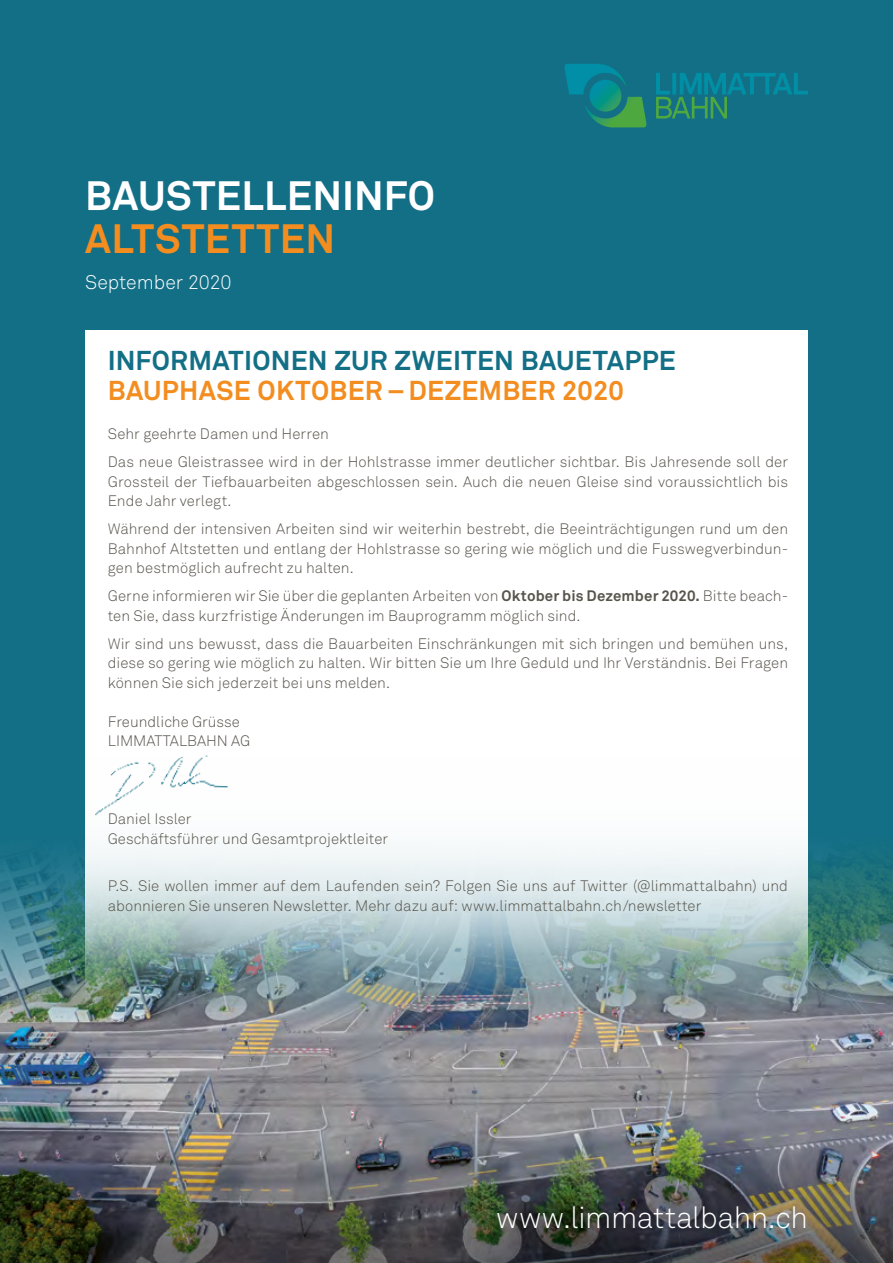
<style>
.page{position:relative;width:893px;height:1263px;background:#136f86}
.page>*{position:absolute;margin:0;border:0;box-sizing:border-box;transform-origin:0 0}
.titel_akkurat_27{font:700 40.5px "Akkurat";letter-spacing:.01em;color:#fff}
.titel_akkurat_27-2{font:700 40.5px "Akkurat";letter-spacing:.015em;color:#f38d20}
.Fliesstext_akkurat_1{font:300 30px "Akkurat";letter-spacing:-.015em;color:#fff}
.Überschrift_2_akkura{font:700 27px/30px "Akkurat";letter-spacing:.01em;color:#136f86}
.Überschrift_2_akkura-2{font:300 19.5px "Akkurat";color:#fff}
.Fliesstext_akkurat_1-2{font:300 15px/19.5px "Akkurat";color:#57544b;text-align:justify}
.s1{color:#f38d20}
.s2{font-weight:700}
</style>
<div class="page">
<img style="left:0;top:857px;width:893px;height:270px">
<svg style="left:564px;top:64px;width:83px;height:63px"></svg>
<svg style="left:656px;top:73px;width:152px;height:45px"></svg>
<img style="left:0;top:1127px;width:893px;height:136px">
<img style="left:85px;top:330px;width:723px;height:674px">
<svg style="left:85px;top:337px;width:723px;height:628px;background:#f3f6f7"></svg>
<div style="left:85px;top:738px;width:161px;height:91px;background:#fefefe"></div>
<p class="titel_akkurat_27" style="left:85px;top:170px;width:352px">BAUSTELLENINFO</p>
<p class="titel_akkurat_27-2" style="left:85px;top:214px;width:252px">ALTSTETTEN</p>
<p class="Überschrift_2_akkura-2" style="left:85px;top:271px;width:148px">September 2020</p>
<p class="Überschrift_2_akkura" style="left:108px;top:346px;width:569px">INFORMATIONEN ZUR ZWEITEN BAUETAPPE<br><span class="s1">BAUPHASE OKTOBER –DEZEMBER 2020</span></p>
<p class="Fliesstext_akkurat_1-2" style="left:108px;top:425px;width:223px">Sehr geehrte Damen und Herren</p>
<p class="Fliesstext_akkurat_1-2" style="left:108px;top:453px;width:682px">Das neue Gleistrassee wird in der Hohlstrasse immer deutlicher sichtbar. Bis Jahresende soll der Grossteil der Tiefbauarbeiten abgeschlossen sein. Auch die neuen Gleise sind voraussichtlich bis Ende Jahr verlegt.</p>
<p class="Fliesstext_akkurat_1-2" style="left:108px;top:520px;width:682px">Während der intensiven Arbeiten sind wir weiterhin bestrebt, die Beeinträchtigungen rund um den Bahnhof Altstetten und entlang der Hohlstrasse so gering wie möglich und die Fusswegverbindun&shy;gen bestmöglich aufrecht zu halten.</p>
<p class="Fliesstext_akkurat_1-2" style="left:108px;top:587px;width:682px">Gerne informieren wir Sie über die geplanten Arbeiten von <span class="s2">Oktober bis Dezember 2020.</span> Bitte beach&shy;ten Sie, dass kurzfristige Änderungen im Bauprogramm möglich sind.</p>
<p class="Fliesstext_akkurat_1-2" style="left:108px;top:634px;width:682px">Wir sind uns bewusst, dass die Bauarbeiten Einschränkungen mit sich bringen und bemühen uns, diese so gering wie möglich zu halten. Wir bitten Sie um Ihre Geduld und Ihr Verständnis. Bei Fragen können Sie sich jederzeit bei uns melden.</p>
<p class="Fliesstext_akkurat_1-2" style="left:108px;top:712px;width:134px">Freundliche Grüsse</p>
<p class="Fliesstext_akkurat_1-2" style="left:108px;top:732px;width:144px">LIMMATTALBAHN AG</p>
<p class="Fliesstext_akkurat_1-2" style="left:108px;top:810px;width:85px">Daniel Issler</p>
<p class="Fliesstext_akkurat_1-2" style="left:108px;top:829px;width:282px">Geschäftsführer und Gesamtprojektleiter</p>
<p class="Fliesstext_akkurat_1-2" style="left:108px;top:877px;width:682px">P.S. Sie wollen immer auf dem Laufenden sein? Folgen Sie uns auf Twitter (@limmattalbahn) und abonnieren Sie unseren Newsletter. Mehr dazu auf: www.limmattalbahn.ch/newsletter</p>
<p class="Fliesstext_akkurat_1" style="left:496px;top:1200px;width:313px">www.limmattalbahn.ch</p>
</div>
